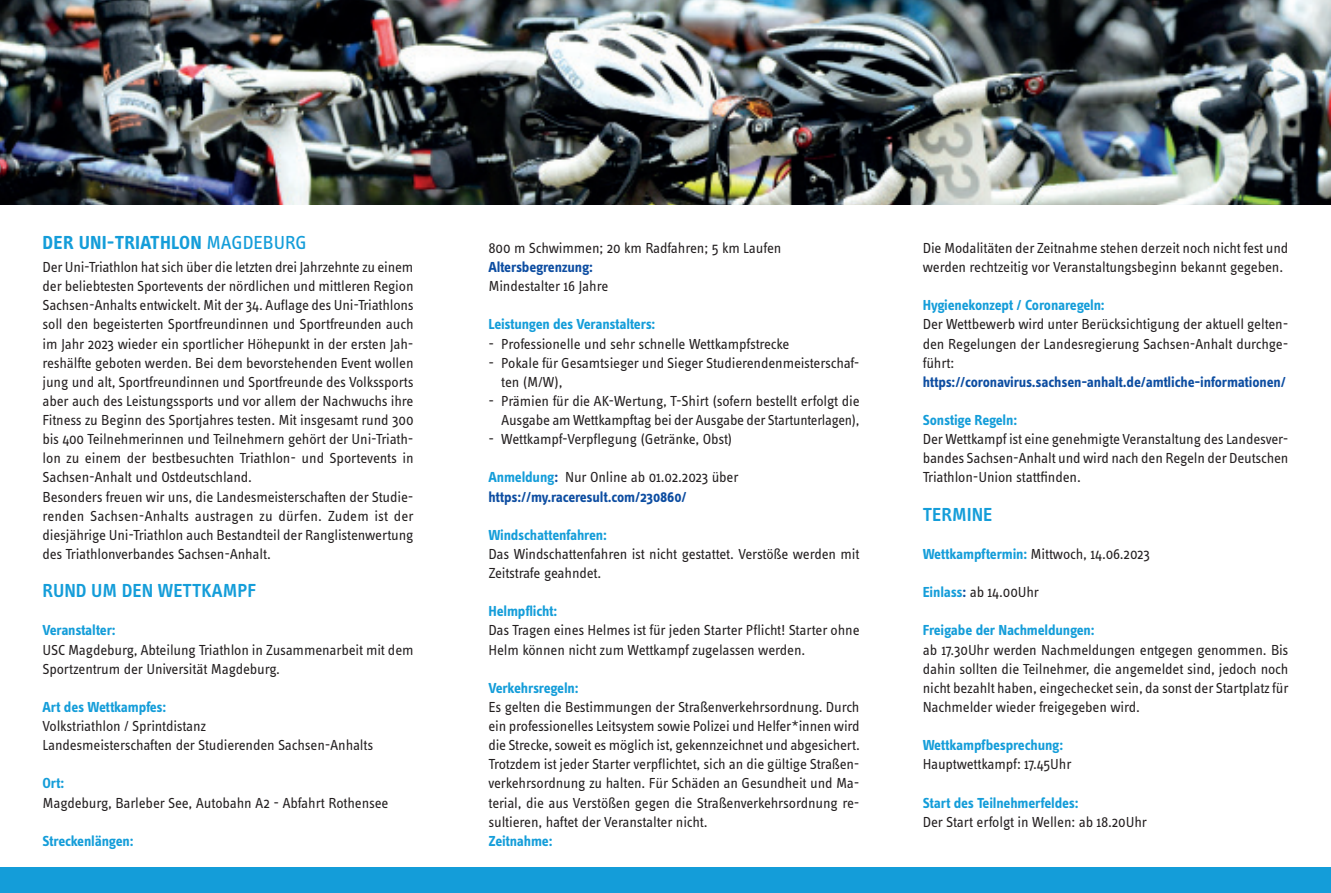
<style>
.page{position:relative;width:1331px;height:893px;background:#fff}
.page>*{position:absolute;margin:0;border:0;box-sizing:border-box;transform-origin:0 0}
.t1{font:700 19.5px "Info OT Text";letter-spacing:.01em;color:#149dd9}
.t2{font:600 19.5px "Info OT Text";color:#149dd9}
.t3{font:15px/19px "Info OT Text";letter-spacing:-.01em;color:#231f20}
.t4{font:700 15px "Info OT Text";letter-spacing:-.01em;color:#149dd9}
.t5{font:700 15px/19.2px "Info OT Text";letter-spacing:-.015em;color:#0d4da1}
.s1{font-weight:400}
.s2{color:#149dd9}
.s3{font-weight:400;color:#231f20}
.s4{font-weight:700;color:#149dd9}
.s5{font-weight:700;color:#0d4da1}
</style>
<div class="page">
<div style="left:0;top:867px;width:1331px;height:26px;background:#149dd9"></div>
<img style="left:0;top:0;width:1331px;height:205px">
<h1 class="t1" style="left:43px;top:231px;width:266px">DER UNI-TRIATHLON <span class="s1">MAGDEBURG</span></h1>
<p class="t3" style="left:43px;top:257px;width:373px">Der Uni-Triathlon hat sich über die letzten drei Jahrzehnte zu einem der beliebtesten Sportevents der nördlichen und mittleren Region Sachsen-Anhalts entwickelt. Mit der 34. Auflage des Uni-Triathlons soll den begeisterten Sportfreundinnen und Sportfreunden auch im Jahr 2023 wieder ein sportlicher Höhepunkt in der ersten Jah&shy;reshälfte geboten werden. Bei dem bevorstehenden Event wollen jung und alt, Sportfreundinnen und Sportfreunde des Volkssports aber auch des Leistungssports und vor allem der Nachwuchs ihre Fitness zu Beginn des Sportjahres testen. Mit insgesamt rund 300 bis 400 Teilnehmerinnen und Teilnehmern gehört der Uni-Triath&shy;lon zu einem der bestbesuchten Triathlon- und Sportevents in Sachsen-Anhalt und Ostdeutschland.<br>Besonders freuen wir uns, die Landesmeisterschaften der Studie&shy;renden Sachsen-Anhalts austragen zu dürfen. Zudem ist der diesjährige Uni-Triathlon auch Bestandteil der Ranglistenwertung des Triathlonverbandes Sachsen-Anhalt.</p>
<h1 class="t2" style="left:43px;top:579px;width:215px">RUND UM DEN WETTKAMPF</h1>
<p class="t4" style="left:43px;top:621px;width:75px">Veranstalter:</p>
<p class="t3" style="left:43px;top:640px;width:373px">USC Magdeburg, Abteilung Triathlon in Zusammenarbeit mit dem<br>Sportzentrum der Universität Magdeburg.</p>
<p class="t4" style="left:43px;top:698px;width:125px">Art des Wettkampfes:</p>
<p class="t3" style="left:43px;top:716px;width:332px">Volkstriathlon / Sprintdistanz<br>Landesmeisterschaften der Studierenden Sachsen-Anhalts</p>
<p class="t4" style="left:43px;top:774px;width:23px">Ort:</p>
<p class="t3" style="left:43px;top:793px;width:347px">Magdeburg, Barleber See, Autobahn A2 - Abfahrt Rothensee</p>
<p class="t4" style="left:43px;top:832px;width:92px">Streckenlängen:</p>
<p class="t3" style="left:488px;top:238px;width:294px">800 m Schwimmen; 20 km Radfahren; 5 km Laufen</p>
<p class="t5" style="left:488px;top:257px;width:106px">Altersbegrenzung:</p>
<p class="t3" style="left:488px;top:276px;width:121px">Mindestalter 16 Jahre</p>
<p class="t4" style="left:488px;top:315px;width:168px">Leistungen des Veranstalters:</p>
<p class="t3" style="left:488px;top:334px;width:302px">- Professionelle und sehr schnelle Wettkampfstrecke</p>
<p class="t3" style="left:501px;top:353px;width:360px;text-indent:-13px">- Pokale für Gesamtsieger und Sieger Studierendenmeisterschaf&shy;ten (M/W),</p>
<p class="t3" style="left:488px;top:391px;width:373px;text-align:right">- Prämien für die AK-Wertung, T-Shirt (sofern bestellt erfolgt die<br>Ausgabe am Wettkampftag bei der Ausgabe der Startunterlagen),</p>
<p class="t3" style="left:488px;top:429px;width:245px">- Wettkampf-Verpflegung (Getränke, Obst)</p>
<p class="t5" style="left:488px;top:468px;width:252px"><span class="s2">Anmeldung</span>: <span class="s3">Nur Online ab 01.02.2023 über </span>https://my.raceresult.com/230860/</p>
<p class="t4" style="left:488px;top:526px;width:120px">Windschattenfahren:</p>
<p class="t3" style="left:488px;top:544px;width:373px">Das Windschattenfahren ist nicht gestattet. Verstöße werden mit<br>Zeitstrafe geahndet.</p>
<p class="t4" style="left:488px;top:602px;width:70px">Helmpflicht:</p>
<p class="t3" style="left:488px;top:621px;width:373px">Das Tragen eines Helmes ist für jeden Starter Pflicht! Starter ohne<br>Helm können nicht zum Wettkampf zugelassen werden.</p>
<p class="t4" style="left:488px;top:679px;width:92px">Verkehrsregeln:</p>
<p class="t3" style="left:488px;top:697px;width:373px;text-align:justify">Es gelten die Bestimmungen der Straßenverkehrsordnung. Durch ein professionelles Leitsystem sowie Polizei und Helfer*innen wird die Strecke, soweit es möglich ist, gekennzeichnet und abgesichert.<br>Trotzdem ist jeder Starter verpflichtet, sich an die gültige Straßen&shy;verkehrsordnung zu halten. Für Schäden an Gesundheit und Ma&shy;terial, die aus Verstößen gegen die Straßenverkehrsordnung re&shy;sultieren, haftet der Veranstalter nicht.</p>
<p class="t4" style="left:488px;top:832px;width:66px">Zeitnahme:</p>
<p class="t3" style="left:923px;top:238px;width:367px">Die Modalitäten der Zeitnahme stehen derzeit noch nicht fest und werden rechtzeitig vor Veranstaltungsbeginn bekannt gegeben.</p>
<p class="t4" style="left:923px;top:296px;width:183px">Hygienekonzept / Coronaregeln:</p>
<p class="t3" style="left:923px;top:315px;width:367px;text-align:justify">Der Wettbewerb wird unter Berücksichtigung der aktuell gelten&shy;den Regelungen der Landesregierung Sachsen-Anhalt durchge&shy;führt:</p>
<p class="t5" style="left:923px;top:372px;width:365px">https://coronavirus.sachsen-anhalt.de/amtliche-informationen/</p>
<p class="t4" style="left:923px;top:411px;width:96px">Sonstige Regeln:</p>
<p class="t3" style="left:923px;top:429px;width:367px;text-align:justify">Der Wettkampf ist eine genehmigte Veranstaltung des Landesver&shy;bandes Sachsen-Anhalt und wird nach den Regeln der Deutschen Triathlon-Union stattfinden.</p>
<h1 class="t2" style="left:923px;top:502px;width:71px">TERMINE</h1>
<p class="t3" style="left:923px;top:544px;width:229px"><span class="s4">Wettkampftermin:</span> Mittwoch, 14.06.2023</p>
<p class="t3" style="left:923px;top:582px;width:118px"><span class="s4">Einlass</span><span class="s5">:</span> ab 14.00Uhr</p>
<p class="t4" style="left:923px;top:621px;width:173px">Freigabe der Nachmeldungen:</p>
<p class="t3" style="left:923px;top:640px;width:367px;text-align:justify">ab 17.30Uhr werden Nachmeldungen entgegen genommen. Bis dahin sollten die Teilnehmer, die angemeldet sind, jedoch noch nicht bezahlt haben, eingechecket sein, da sonst der Startplatz für Nachmelder wieder freigegeben wird.</p>
<p class="t4" style="left:923px;top:736px;width:142px">Wettkampfbesprechung:</p>
<p class="t3" style="left:923px;top:754px;width:150px">Hauptwettkampf: 17.45Uhr</p>
<p class="t4" style="left:923px;top:793px;width:157px">Start des Teilnehmerfeldes:</p>
<p class="t3" style="left:923px;top:812px;width:226px">Der Start erfolgt in Wellen: ab 18.20Uhr</p>
</div>
